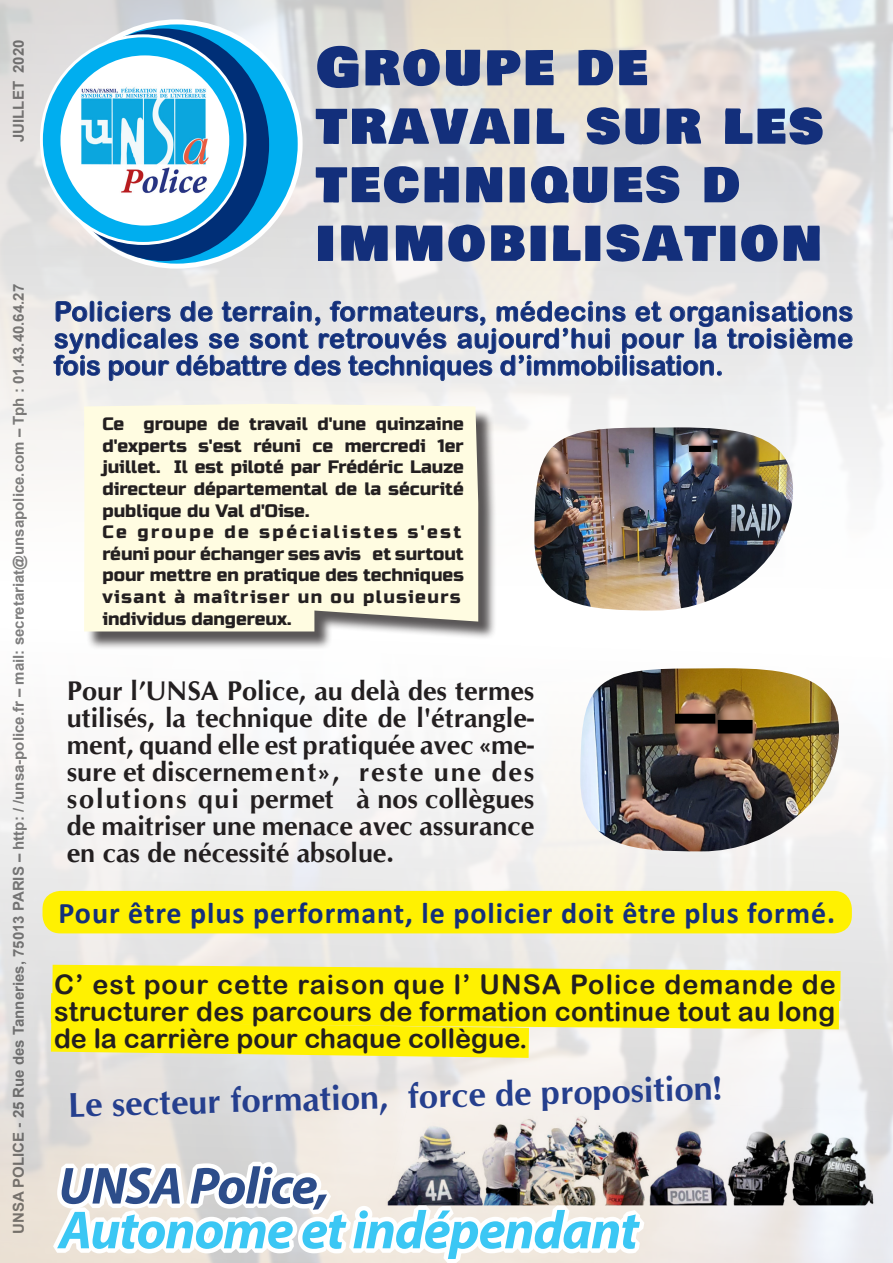
<style>
.page{position:relative;width:893px;height:1263px;background:#fff}
.page>*{position:absolute;margin:0;border:0;box-sizing:border-box;transform-origin:0 0}
.t1{font:54px/58.5px "Bowlby One SC";letter-spacing:.05em;color:#132f7b}
.t2{font:italic 700 54px "Myriad Pro";letter-spacing:-.025em;color:#3bc7f4}
.t3{font:italic 700 52.5px "Myriad Pro";letter-spacing:-.025em;color:#2d4d8a}
.t4{font:700 34.5px "CG Omega";color:#253f8e}
.t5{font:700 30px "Calibri";letter-spacing:.03em;color:#132f7b}
.t6{font:700 27px/27px "CG Omega";color:#231f20;text-align:justify}
.t7{font:27px/27px "Arial Rounded MT Bold";color:#132f7b;text-align:justify}
.t8{font:27px/27px "Arial Rounded MT Bold";color:#231f20;text-align:justify}
.t9{font:18px/21.6px "Russo One";color:#231f20;text-align:justify}
.t10{font:18px "Russo One";letter-spacing:.14em;color:#231f20}
.t11{font:700 15px "Arial";color:#000}
</style>
<div class="page">
<img style="left:0;top:631px;width:893px;height:632px">
<svg style="left:54px;top:22px;width:246px;height:244px;background:#28b9f0"></svg>
<svg style="left:58px;top:29px;width:211px;height:232px;background:#154183"></svg>
<div style="left:41px;top:36px;width:204px;height:207px;background:#00aeef;border-radius:50%"></div>
<div style="left:60px;top:55px;width:169px;height:171px;background:#fff;border-radius:50%"></div>
<img style="left:81px;top:87px;width:128px;height:106px">
<div style="left:86px;top:406px;width:411px;height:244px;background:#231f20;opacity:.75"></div>
<div style="left:84px;top:404px;width:394px;height:227px;background:#fffce1"></div>
<svg style="left:53px;top:300px;width:800px;height:81px;background:#ccd0d9"></svg>
<div style="left:43px;top:891px;width:809px;height:42px;background:#fff101;border-radius:18px"></div>
<img style="left:534px;top:427px;width:259px;height:183px">
<img style="left:580px;top:668px;width:259px;height:183px">
<img style="left:385px;top:1091px;width:496px;height:114px">
<svg style="left:22px;top:949px;width:849px;height:67px;background:#efea9c"></svg>
<svg style="left:21px;top:978px;width:848px;height:66px;background:#faef2f"></svg>
<svg style="left:21px;top:1006px;width:538px;height:67px;background:#f6ec4d"></svg>
<svg style="left:43px;top:1156px;width:608px;height:107px"></svg>
<p class="t11" style="left:9px;top:142px;width:104px;rotate:-90deg">JUILLET 2020</p>
<p class="t11" style="left:9px;top:1234px;width:951px;rotate:-90deg">UNSA POLICE - 25 Rue des Tanneries, 75013 PARIS – http: / /unsa-police.fr – mail: secretariat@unsapolice.com – Tph : 01.43.40.64.27</p>
<p class="t1" style="left:316px;top:39px;width:333px">GROUPE DE</p>
<p class="t1" style="left:316px;top:98px;width:509px">TRAVAIL SUR LES<br>TECHNIQUES D<br>IMMOBILISATION</p>
<p class="t7" style="left:54px;top:297px;width:801px">Policiers de terrain, formateurs, médecins et organisations syndicales se sont retrouvés aujourd’hui pour la troisième fois pour débattre des techniques d’immobilisation.</p>
<p class="t9" style="left:102px;top:413px;width:363px">Ce groupe de travail d'une quinzaine d'experts s'est réuni ce mercredi 1er juillet. Il est piloté par Frédéric Lauze directeur départemental de la sécurité publique du Val d'Oise.</p>
<p class="t10" style="left:102px;top:521px;width:361px">Ce groupe de spécialistes s'est</p>
<p class="t9" style="left:102px;top:543px;width:363px">réuni pour échanger ses avis et surtout pour mettre en pratique des techniques visant à maîtriser un ou plusieurs</p>
<p class="t9" style="left:102px;top:608px;width:190px">individus dangereux.</p>
<p class="t6" style="left:67px;top:677px;width:469px">Pour l’UNSA Police, au delà des termes utilisés, la technique dite de l'étrangle&shy;ment, quand elle est pratiquée avec «me&shy;sure et discernement», reste une des solutions qui permet à nos collègues de maitriser une menace avec assurance en cas de nécessité absolue.</p>
<p class="t5" style="left:59px;top:892px;width:778px">Pour être plus performant, le policier doit être plus formé.</p>
<p class="t8" style="left:54px;top:971px;width:783px">C’ est pour cette raison que l’ UNSA Police demande de structurer des parcours de formation continue tout au long de la carrière pour chaque collègue.</p>
<p class="t4" style="left:67px;top:1086px;width:656px;rotate:-2deg">Le secteur formation, force de proposition!</p>
<p class="t3" style="left:58px;top:1152px;width:273px">UNSA Police,</p>
<p class="t2" style="left:59px;top:1195px;width:582px">Autonome et indépendant</p>
</div>
